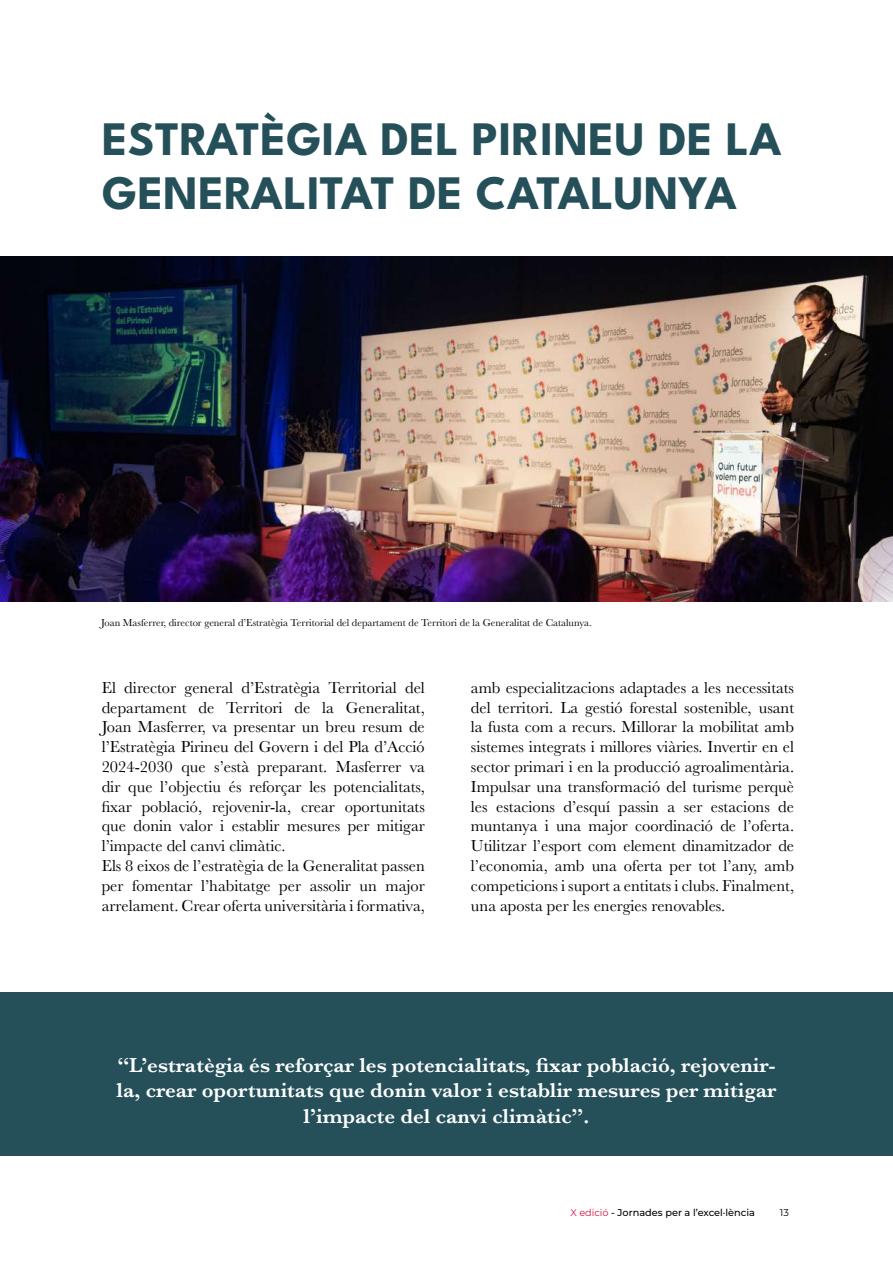
<style>
.page{position:relative;width:893px;height:1263px;background:#fff}
.page>*{position:absolute;margin:0;border:0;box-sizing:border-box;transform-origin:0 0}
.t1{font:700 48px/54px "League Spartan";letter-spacing:.005em;color:#25505a}
.t2{font:600 21px/25.2px "Baskerville";color:#fff;text-align:center}
.t3{font:16.5px/19.8px "Baskerville";color:#000;text-align:justify}
.t4{font:10.5px "Baskerville";color:#000}
.t5{font:100 9.75px "Montserrat";color:#000}
.s1{color:#db1145}
</style>
<div class="page">
<img style="left:0;top:257px;width:893px;height:345px">
<div style="left:0;top:993px;width:893px;height:163px;background:#25505a"></div>
<h1 class="t1" style="left:102px;top:108px;width:681px">ESTRATÈGIA DEL PIRINEU DE LA<br>GENERALITAT DE CATALUNYA</h1>
<p class="t4" style="left:101px;top:616px;width:492px">Joan Masferrer, director general d’Estratègia Territorial del departament de Territori de la Generalitat de Catalunya.</p>
<p class="t3" style="left:102px;top:678px;width:325px;text-align:left">El director general d’Estratègia Territorial del departament de Territori de la Generalitat, Joan Masferrer, va presentar un breu resum de l’Estratègia Pirineu del Govern i del Pla d’Acció 2024-2030 que s’està preparant. Masferrer va dir que l’objectiu és reforçar les potencialitats, fixar població, rejovenir-la, crear oportunitats que donin valor i establir mesures per mitigar l’impacte del canvi climàtic.<br>Els 8 eixos de l’estratègia de la Generalitat passen per fomentar l’habitatge per assolir un major arrelament. Crear oferta universitària i formativa,</p>
<p class="t3" style="left:471px;top:678px;width:325px">amb especialitzacions adaptades a les necessitats del territori. La gestió forestal sostenible, usant la fusta com a recurs. Millorar la mobilitat amb sistemes integrats i millores viàries. Invertir en el sector primari i en la producció agroalimentària.<br>Impulsar una transformació del turisme perquè les estacions d’esquí passin a ser estacions de muntanya i una major coordinació de l’oferta.<br>Utilitzar l’esport com element dinamitzador de l’economia, amb una oferta per tot l’any, amb competicions i suport a entitats i clubs. Finalment, una aposta per les energies renovables.</p>
<p class="t2" style="left:117px;top:1053px;width:661px">“L’estratègia és reforçar les potencialitats, fixar població, rejovenir&shy;la, crear oportunitats que donin valor i establir mesures per mitigar l’impacte del canvi climàtic”.</p>
<p class="t5" style="left:570px;top:1206px;width:186px"><span class="s1">X edició</span> - Jornades per a l’excel·lència</p>
<p class="t5" style="left:780px;top:1206px;width:11px">13</p>
</div>
